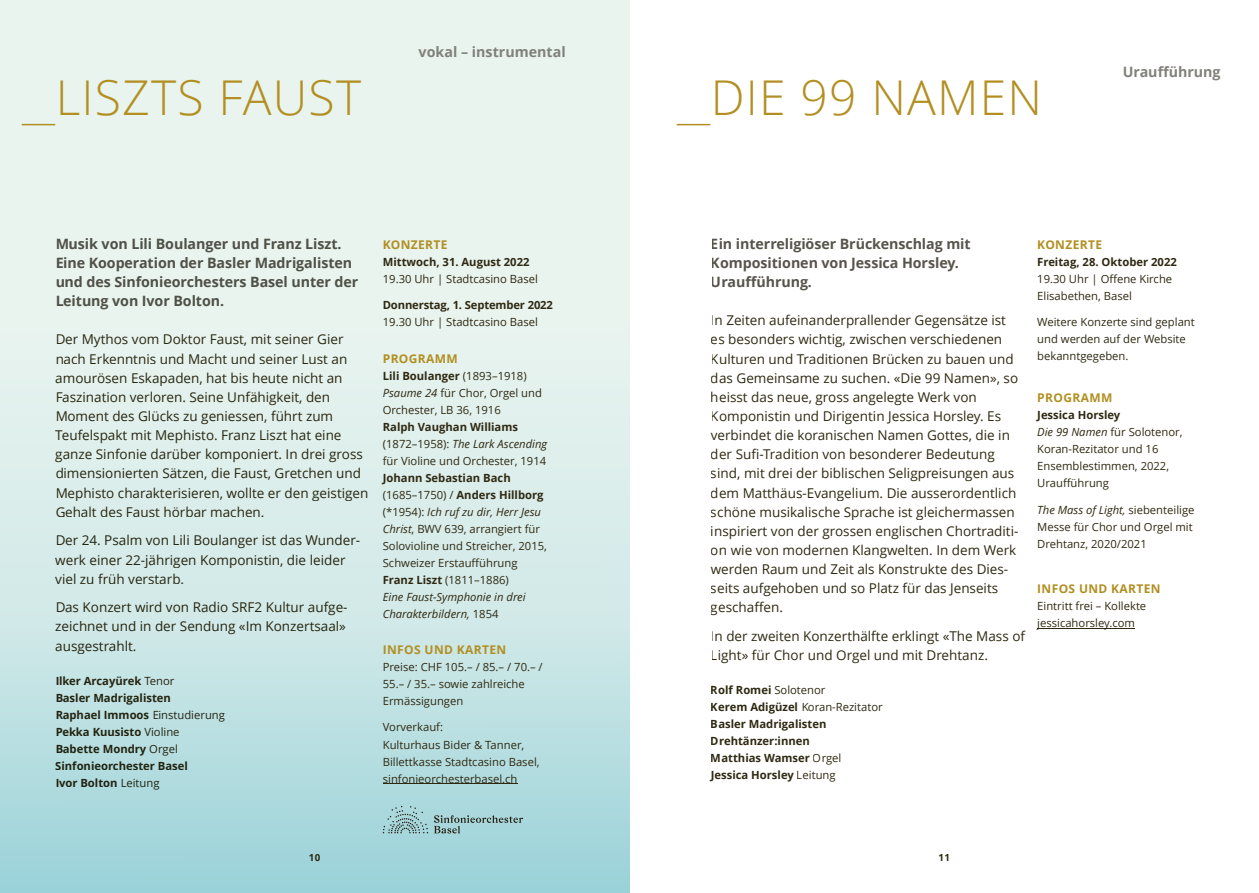
<style>
.page{position:relative;width:1259px;height:893px;background:#fff}
.page>*{position:absolute;margin:0;border:0;box-sizing:border-box;transform-origin:0 0}
.t1{font:300 48px "Open Sans";letter-spacing:.025em;color:#b38f21}
.t2{font:700 14.25px/19.2px "Open Sans";letter-spacing:-.005em;color:#57544b}
.t3{font:700 14.25px "Open Sans";color:#81807a}
.t4{font:13.5px/19.2px "Open Sans";color:#2f2912}
.t5{font:700 12px "Open Sans";letter-spacing:.03em;color:#b18f21}
.t6{font:11.25px/17px "Open Sans";color:#2f2912}
.t7{font:700 11.25px/17px "Open Sans";color:#2f2912}
.t8{font:700 9.75px "Open Sans";color:#2f2912}
.s1{font-weight:400}
.s2{font-weight:700}
.s3{font-style:italic}
</style>
<div class="page">
<svg style="left:0;top:0;width:629px;height:893px;background:#d5ebe9"></svg>
<hr style="left:22px;top:124px;width:33px;height:1px;background:#b18e21">
<hr style="left:383px;top:783px;width:134px;height:1px;background:#2f2912">
<svg style="left:383px;top:806px;width:45px;height:27px"></svg>
<svg style="left:434px;top:815px;width:89px;height:18px;background:#91b8ba"></svg>
<hr style="left:677px;top:124px;width:33px;height:1px;background:#b18e21">
<hr style="left:1037px;top:628px;width:98px;height:1px;background:#2f2912">
<h1 class="t1" style="left:56px;top:78px;width:307px">LISZTS FAUST</h1>
<p class="t3" style="left:419px;top:47px;width:148px">vokal – instrumental</p>
<p class="t2" style="left:55px;top:235px;width:304px">Musik von Lili Boulanger und Franz Liszt.<br>Eine Kooperation der Basler Madrigalisten und des Sinfonieorchesters Basel unter der Leitung von Ivor Bolton.</p>
<p class="t4" style="left:55px;top:331px;width:315px">Der Mythos vom Doktor Faust, mit seiner Gier nach Erkenntnis und Macht und seiner Lust an amourösen Eskapaden, hat bis heute nicht an Faszination verloren. Seine Unfähigkeit, den Moment des Glücks zu geniessen, führt zum Teufelspakt mit Mephisto. Franz Liszt hat eine ganze Sinfonie darüber komponiert. In drei gross dimensionierten Sätzen, die Faust, Gretchen und Mephisto charakterisieren, wollte er den geistigen Gehalt des Faust hörbar machen.</p>
<p class="t4" style="left:55px;top:532px;width:306px">Der 24. Psalm von Lili Boulanger ist das Wunder&shy;werk einer 22-jährigen Komponistin, die leider viel zu früh verstarb.</p>
<p class="t4" style="left:55px;top:599px;width:294px;text-align:justify">Das Konzert wird von Radio SRF2 Kultur aufge&shy;zeichnet und in der Sendung «Im Konzertsaal» ausgestrahlt.</p>
<p class="t7" style="left:55px;top:673px;width:171px">Ilker Arcayürek <span class="s1">Tenor<br></span>Basler Madrigalisten<br>Raphael Immoos <span class="s1">Einstudierung<br></span>Pekka Kuusisto <span class="s1">Violine<br></span>Babette Mondry <span class="s1">Orgel<br></span>Sinfonieorchester Basel<br>Ivor Bolton <span class="s1">Leitung</span></p>
<p class="t5" style="left:383px;top:240px;width:66px">KONZERTE</p>
<p class="t7" style="left:383px;top:254px;width:148px">Mittwoch, 31. August 2022</p>
<p class="t6" style="left:383px;top:271px;width:157px">19.30 Uhr | Stadtcasino Basel</p>
<p class="t7" style="left:383px;top:298px;width:172px">Donnerstag, 1. September 2022</p>
<p class="t6" style="left:383px;top:315px;width:157px">19.30 Uhr | Stadtcasino Basel</p>
<p class="t5" style="left:383px;top:353px;width:77px">PROGRAMM</p>
<p class="t6" style="left:383px;top:368px;width:161px"><span class="s2">Lili Boulanger</span> (1893–1918)<br><span class="s3">Psaume 24</span> für Chor, Orgel und<br>Orchester, LB 36, 1916</p>
<p class="t6" style="left:383px;top:419px;width:166px"><span class="s2">Ralph Vaughan Williams </span>(1872–1958): <span class="s3">The Lark Ascending </span>für Violine und Orchester, 1914</p>
<p class="t6" style="left:383px;top:470px;width:166px"><span class="s2">Johann Sebastian Bach </span>(1685–1750) / <span class="s2">Anders Hillborg </span>(*1954): <span class="s3">Ich ruf zu dir, Herr Jesu<br>Christ</span>, BWV 639, arrangiert für<br>Solovioline und Streicher, 2015,<br>Schweizer Erstaufführung<br><span class="s2">Franz Liszt</span> (1811–1886)<br><span class="s3">Eine Faust-Symphonie in drei<br>Charakterbildern,</span> 1854</p>
<p class="t5" style="left:383px;top:645px;width:125px">INFOS UND KARTEN</p>
<p class="t6" style="left:383px;top:659px;width:161px">Preise: CHF 105.– / 85.– / 70.– /<br>55.– / 35.– sowie zahlreiche<br>Ermässigungen</p>
<p class="t6" style="left:383px;top:720px;width:158px">Vorverkauf:<br>Kulturhaus Bider &amp; Tanner,<br>Billettkasse Stadtcasino Basel, sinfonieorchesterbasel.ch</p>
<h1 class="t1" style="left:711px;top:78px;width:333px">DIE 99 NAMEN</h1>
<p class="t3" style="left:1122px;top:66px;width:99px">Uraufführung</p>
<p class="t2" style="left:711px;top:235px;width:261px">Ein interreligiöser Brückenschlag mit<br>Kompositionen von Jessica Horsley.<br>Uraufführung.</p>
<p class="t4" style="left:711px;top:312px;width:309px">In Zeiten aufeinanderprallender Gegensätze ist es besonders wichtig, zwischen verschiedenen Kulturen und Traditionen Brücken zu bauen und das Gemeinsame zu suchen. «Die 99 Namen», so heisst das neue, gross angelegte Werk von Komponistin und Dirigentin Jessica Horsley. Es verbindet die koranischen Namen Gottes, die in der Sufi-Tradition von besonderer Bedeutung sind, mit drei der biblischen Seligpreisungen aus dem Matthäus-Evangelium. Die ausserordentlich schöne musikalische Sprache ist gleichermassen inspiriert von der grossen englischen Chortraditi&shy;on wie von modernen Klangwelten. In dem Werk werden Raum und Zeit als Konstrukte des Dies&shy;seits aufgehoben und so Platz für das Jenseits geschaffen.</p>
<p class="t4" style="left:711px;top:628px;width:316px">In der zweiten Konzerthälfte erklingt «The Mass of<br>Light» für Chor und Orgel und mit Drehtanz.</p>
<p class="t7" style="left:711px;top:683px;width:173px">Rolf Romei <span class="s1">Solotenor<br></span>Kerem Adigüzel <span class="s1">Koran-Rezitator<br></span>Basler Madrigalisten<br>Drehtänzer:innen<br>Matthias Wamser <span class="s1">Orgel<br></span>Jessica Horsley <span class="s1">Leitung</span></p>
<p class="t5" style="left:1037px;top:240px;width:66px">KONZERTE</p>
<p class="t7" style="left:1037px;top:254px;width:141px">Freitag, 28. Oktober 2022</p>
<p class="t6" style="left:1037px;top:271px;width:136px">19.30 Uhr | Offene Kirche<br>Elisabethen, Basel</p>
<p class="t6" style="left:1037px;top:315px;width:159px">Weitere Konzerte sind geplant und werden auf der Website bekanntgegeben.</p>
<p class="t5" style="left:1037px;top:393px;width:77px">PROGRAMM</p>
<p class="t6" style="left:1037px;top:407px;width:147px"><span class="s2">Jessica Horsley<br></span><span class="s3">Die 99 Namen</span> für Solotenor,<br>Koran-Rezitator und 16<br>Ensemblestimmen, 2022,<br>Uraufführung</p>
<p class="t6" style="left:1037px;top:502px;width:159px"><span class="s3">The Mass of Light,</span> siebenteilige<br>Messe für Chor und Orgel mit<br>Drehtanz, 2020/2021</p>
<p class="t5" style="left:1037px;top:584px;width:125px">INFOS UND KARTEN</p>
<p class="t6" style="left:1037px;top:599px;width:110px">Eintritt frei – Kollekte jessicahorsley.com</p>
<p class="t8" style="left:309px;top:854px;width:13px">10</p>
<p class="t8" style="left:938px;top:854px;width:13px">11</p>
</div>
